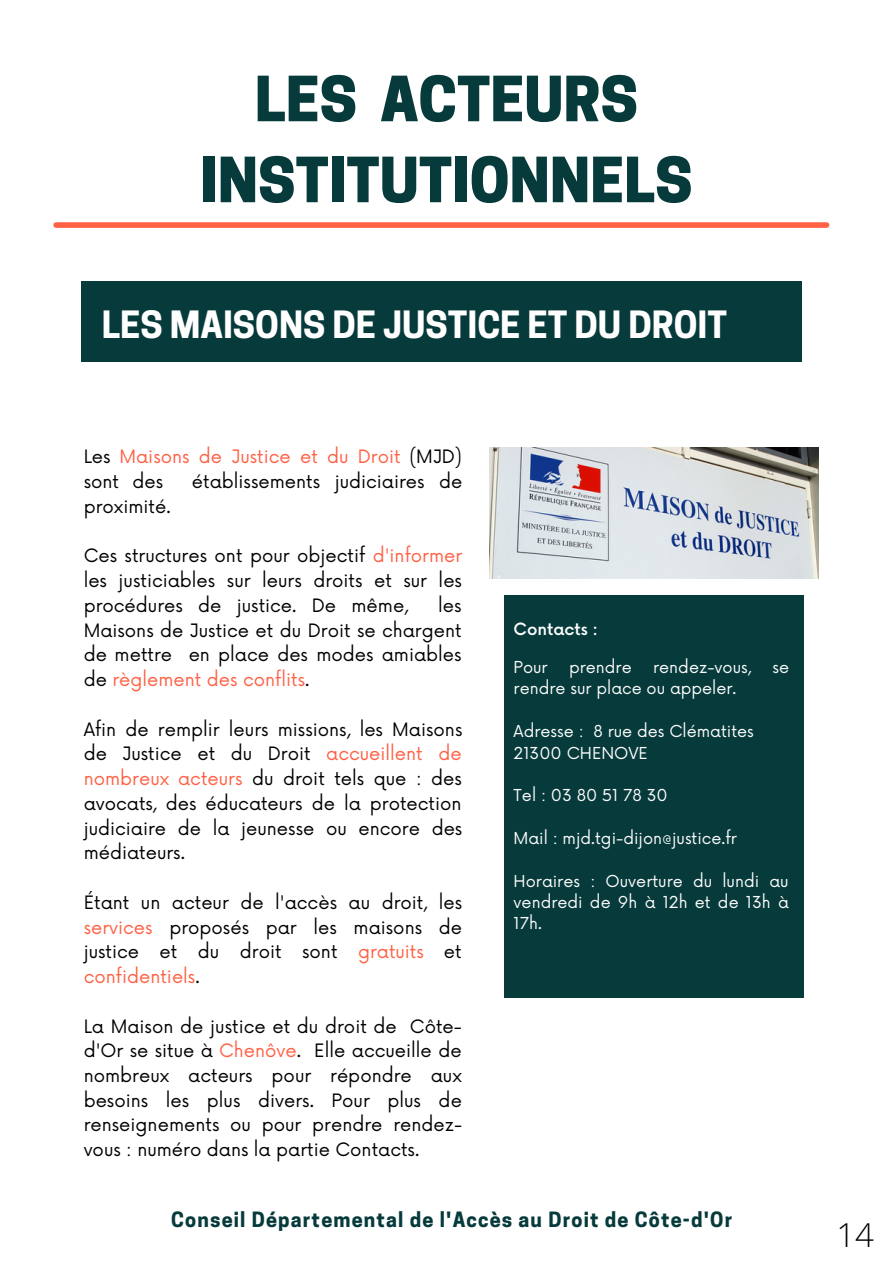
<style>
.page{position:relative;width:893px;height:1264px;background:#fff}
.page>*{position:absolute;margin:0;border:0;box-sizing:border-box;transform-origin:0 0}
.t1{font:800 58.5px/81px "Cooper Hewitt";color:#073a3b;text-align:center}
.t2{font:700 35.25px "Cooper Hewitt";color:#fefefe}
.t3{font:300 33px "Open Sans";color:#000}
.t4{font:700 19.8px "Cooper Hewitt";letter-spacing:.06em;color:#073a3b}
.t5{font:18px/24.8px "Now";color:#000;text-align:justify}
.t6{font:18px/24.8px "Now";color:#ff6145}
.t7{font:500 16.5px "Now";color:#fefefe}
.t8{font:16.05px/21.3px "Now";color:#fefefe;text-align:justify}
.s1{color:#000}
.s2{color:#ff6145}
</style>
<div class="page">
<div style="left:81px;top:281px;width:720px;height:81px;background:#073a3b"></div>
<div style="left:504px;top:595px;width:299px;height:402px;background:#073a3b"></div>
<div style="left:56px;top:222px;width:770px;height:6px;background:#ff6145"></div>
<img style="left:490px;top:447px;width:328px;height:132px">
<p class="t1" style="left:200px;top:66px;width:494px">LES ACTEURS<br>INSTITUTIONNELS</p>
<p class="t2" style="left:102px;top:312px;width:626px">LES MAISONS DE JUSTICE ET DU DROIT</p>
<p class="t6" style="left:84px;top:445px;width:379px"><span class="s1">Les</span> Maisons de Justice et du Droit <span class="s1">(MJD) sont des</span></p>
<p class="t5" style="left:192px;top:470px;width:272px">établissements judiciaires de</p>
<p class="t5" style="left:84px;top:495px;width:89px">proximité.</p>
<p class="t5" style="left:84px;top:544px;width:380px">Ces structures ont pour objectif <span class="s2">d'informer </span>les justiciables sur leurs droits et sur les procédures de justice. De même,</p>
<p class="t5" style="left:84px;top:594px;width:379px;text-indent:354px">les Maisons de Justice et du Droit se chargent de mettre en place des modes amiables de <span class="s2">règlement des conflits</span>.</p>
<p class="t5" style="left:84px;top:717px;width:380px">Afin de remplir leurs missions, les Maisons de Justice et du Droit <span class="s2">accueillent de nombreux acteurs</span> du droit tels que : des avocats, des éducateurs de la protection judiciaire de la jeunesse ou encore des médiateurs.</p>
<p class="t5" style="left:84px;top:890px;width:380px">Étant un acteur de l'accès au droit, les <span class="s2">services</span> proposés par les maisons de justice et du droit sont <span class="s2">gratuits</span> et <span class="s2">confidentiels</span>.</p>
<p class="t5" style="left:84px;top:1014px;width:380px">La Maison de justice et du droit de Côte&shy;d'Or se situe à <span class="s2">Chenôve</span>. Elle accueille de nombreux acteurs pour répondre aux besoins les plus divers. Pour plus de renseignements ou pour prendre rendez&shy;vous : numéro dans la partie Contacts.</p>
<p class="t7" style="left:513px;top:619px;width:86px">Contacts :</p>
<p class="t8" style="left:513px;top:657px;width:36px">Pour</p>
<p class="t8" style="left:569px;top:657px;width:64px">prendre</p>
<p class="t8" style="left:653px;top:657px;width:99px">rendez-vous,</p>
<p class="t8" style="left:772px;top:657px;width:18px">se</p>
<p class="t8" style="left:513px;top:678px;width:224px">rendre sur place ou appeler.</p>
<p class="t8" style="left:513px;top:721px;width:242px">Adresse : 8 rue des Clématites</p>
<p class="t8" style="left:513px;top:743px;width:136px">21300 CHENOVE</p>
<p class="t8" style="left:513px;top:785px;width:156px">Tel : 03 80 51 78 30</p>
<p class="t8" style="left:513px;top:828px;width:225px">Mail : mjd.tgi-dijon@justice.fr</p>
<p class="t8" style="left:513px;top:871px;width:277px">Horaires : Ouverture du lundi au vendredi de 9h à 12h et de 13h à 17h.</p>
<p class="t4" style="left:171px;top:1212px;width:562px">Conseil Départemental de l'Accès au Droit de Côte-d'Or</p>
<p class="t3" style="left:836px;top:1211px;width:39px">14</p>
</div>
